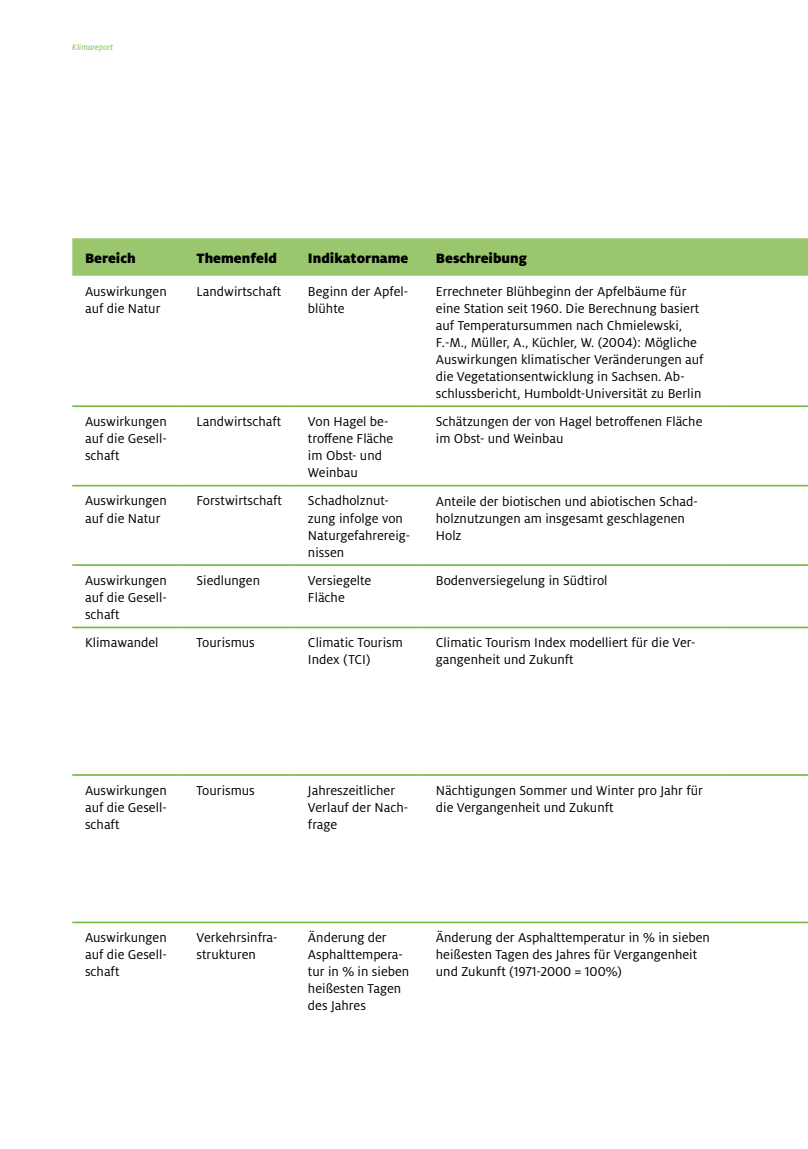
<style>
.page{position:relative;width:808px;height:1149px;background:#fff}
.page>*{position:absolute;margin:0;border:0;box-sizing:border-box;transform-origin:0 0}
.t1{font:900 15px "Milo Pro";color:#000}
.t2{font:14.25px/17px "Milo Pro";color:#000}
.t3{font:italic 9px "Milo Pro";letter-spacing:.01em;color:#78ba49}
</style>
<div class="page">
<div style="left:72px;top:238px;width:736px;height:38px;background:#9ac76e"></div>
<hr style="left:72px;top:405px;width:112px;height:2px;background:#78ba49">
<hr style="left:184px;top:405px;width:111px;height:2px;background:#78ba49">
<hr style="left:295px;top:405px;width:128px;height:2px;background:#78ba49">
<hr style="left:423px;top:405px;width:300px;height:2px;background:#78ba49">
<hr style="left:72px;top:484px;width:112px;height:2px;background:#78ba49">
<hr style="left:184px;top:484px;width:111px;height:2px;background:#78ba49">
<hr style="left:295px;top:484px;width:128px;height:2px;background:#78ba49">
<hr style="left:423px;top:484px;width:300px;height:2px;background:#78ba49">
<hr style="left:72px;top:564px;width:112px;height:1px;background:#78ba49">
<hr style="left:184px;top:564px;width:111px;height:1px;background:#78ba49">
<hr style="left:295px;top:564px;width:128px;height:1px;background:#78ba49">
<hr style="left:423px;top:564px;width:300px;height:1px;background:#78ba49">
<hr style="left:72px;top:626px;width:112px;height:2px;background:#78ba49">
<hr style="left:184px;top:626px;width:111px;height:2px;background:#78ba49">
<hr style="left:295px;top:626px;width:128px;height:2px;background:#78ba49">
<hr style="left:423px;top:626px;width:300px;height:2px;background:#78ba49">
<hr style="left:72px;top:773px;width:112px;height:2px;background:#78ba49">
<hr style="left:184px;top:773px;width:111px;height:2px;background:#78ba49">
<hr style="left:295px;top:773px;width:128px;height:2px;background:#78ba49">
<hr style="left:423px;top:773px;width:300px;height:2px;background:#78ba49">
<hr style="left:72px;top:921px;width:112px;height:2px;background:#78ba49">
<hr style="left:184px;top:921px;width:111px;height:2px;background:#78ba49">
<hr style="left:295px;top:921px;width:128px;height:2px;background:#78ba49">
<hr style="left:423px;top:921px;width:300px;height:2px;background:#78ba49">
<hr style="left:723px;top:405px;width:85px;height:2px;background:#78ba49">
<hr style="left:723px;top:484px;width:85px;height:2px;background:#78ba49">
<hr style="left:723px;top:626px;width:85px;height:2px;background:#78ba49">
<hr style="left:723px;top:773px;width:85px;height:2px;background:#78ba49">
<hr style="left:723px;top:564px;width:85px;height:1px;background:#78ba49">
<hr style="left:723px;top:921px;width:85px;height:2px;background:#78ba49">
<p class="t3" style="left:72px;top:42px;width:43px">Klimareport</p>
<p class="t1" style="left:85px;top:249px;width:52px">Bereich</p>
<p class="t1" style="left:196px;top:249px;width:82px">Themenfeld</p>
<p class="t1" style="left:308px;top:249px;width:102px">Indikatorname</p>
<p class="t1" style="left:436px;top:249px;width:93px">Beschreibung</p>
<p class="t2" style="left:85px;top:282px;width:83px">Auswirkungen auf die Natur</p>
<p class="t2" style="left:196px;top:282px;width:86px">Landwirtschaft</p>
<p class="t2" style="left:308px;top:282px;width:102px">Beginn der Apfel&shy;blühte</p>
<p class="t2" style="left:436px;top:282px;width:269px">Errechneter Blühbeginn der Apfelbäume für eine Station seit 1960. Die Berechnung basiert auf Temperatursummen nach Chmielewski, F.-M., Müller, A., Küchler, W. (2004): Mögliche Auswirkungen klimatischer Veränderungen auf die Vegetationsentwicklung in Sachsen. Ab&shy;schlussbericht, Humboldt-Universität zu Berlin</p>
<p class="t2" style="left:85px;top:413px;width:83px;text-align:justify">Auswirkungen auf die Gesell&shy;schaft</p>
<p class="t2" style="left:196px;top:413px;width:86px">Landwirtschaft</p>
<p class="t2" style="left:308px;top:413px;width:87px">Von Hagel be&shy;troffene Fläche im Obst- und<br>Weinbau</p>
<p class="t2" style="left:436px;top:413px;width:268px">Schätzungen der von Hagel betroffenen Fläche im Obst- und Weinbau</p>
<p class="t2" style="left:85px;top:492px;width:83px">Auswirkungen auf die Natur</p>
<p class="t2" style="left:196px;top:492px;width:87px">Forstwirtschaft</p>
<p class="t2" style="left:308px;top:492px;width:104px">Schadholznut&shy;zung infolge von<br>Naturgefahrereig&shy;nissen</p>
<p class="t2" style="left:436px;top:492px;width:263px">Anteile der biotischen und abiotischen Schad&shy;holznutzungen am insgesamt geschlagenen<br>Holz</p>
<p class="t2" style="left:85px;top:572px;width:83px;text-align:justify">Auswirkungen auf die Gesell&shy;schaft</p>
<p class="t2" style="left:196px;top:572px;width:65px">Siedlungen</p>
<p class="t2" style="left:308px;top:572px;width:65px">Versiegelte<br>Fläche</p>
<p class="t2" style="left:436px;top:572px;width:173px">Bodenversiegelung in Südtirol</p>
<p class="t2" style="left:85px;top:634px;width:75px">Klimawandel</p>
<p class="t2" style="left:196px;top:634px;width:60px">Tourismus</p>
<p class="t2" style="left:308px;top:634px;width:96px">Climatic Tourism<br>Index (TCI)</p>
<p class="t2" style="left:436px;top:634px;width:261px">Climatic Tourism Index modelliert für die Ver&shy;gangenheit und Zukunft</p>
<p class="t2" style="left:85px;top:781px;width:83px;text-align:justify">Auswirkungen auf die Gesell&shy;schaft</p>
<p class="t2" style="left:196px;top:781px;width:60px">Tourismus</p>
<p class="t2" style="left:308px;top:781px;width:102px">Jahreszeitlicher<br>Verlauf der Nach&shy;frage</p>
<p class="t2" style="left:436px;top:781px;width:269px">Nächtigungen Sommer und Winter pro Jahr für die Vergangenheit und Zukunft</p>
<p class="t2" style="left:85px;top:929px;width:83px;text-align:justify">Auswirkungen auf die Gesell&shy;schaft</p>
<p class="t2" style="left:196px;top:929px;width:83px">Verkehrsinfra&shy;strukturen</p>
<p class="t2" style="left:308px;top:929px;width:103px">Änderung der<br>Asphalttempera&shy;tur in % in sieben heißesten Tagen des Jahres</p>
<p class="t2" style="left:436px;top:929px;width:276px">Änderung der Asphalttemperatur in % in sieben heißesten Tagen des Jahres für Vergangenheit und Zukunft (1971-2000 = 100%)</p>
</div>
